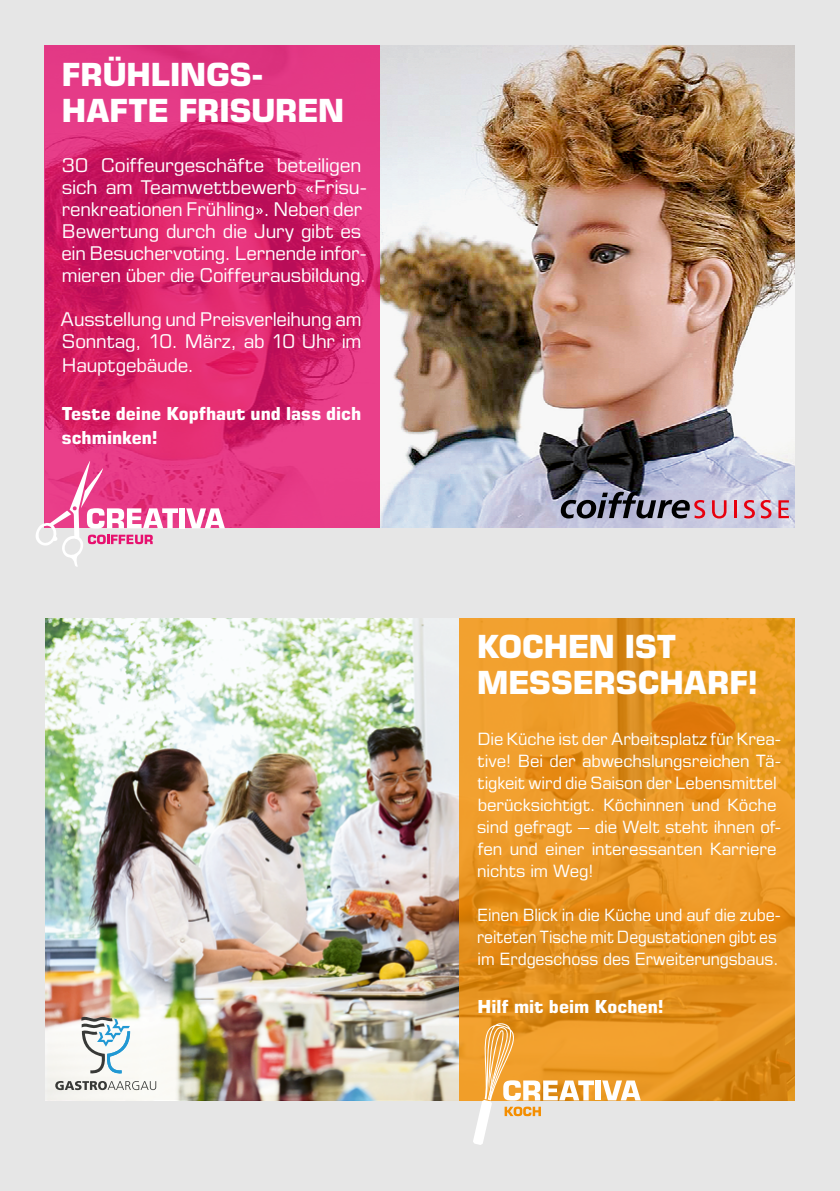
<style>
.page{position:relative;width:840px;height:1191px;background:#fff}
.page>*{position:absolute;margin:0;border:0;box-sizing:border-box;transform-origin:0 0}
.t1{font:700 32px/36px "Eurostile LT Pro";letter-spacing:-.02em;color:#fff}
.t2{font:19px/22px "Eurostile LT Pro";letter-spacing:-.01em;color:#fff}
.t3{font:700 18px/24px "Eurostile LT Pro";color:#fff}
.t4{font:17px/22px "Eurostile LT Pro";letter-spacing:-.005em;color:#fff}
.t5{font:17px/22px "Eurostile LT Pro";letter-spacing:-.005em;color:#fff;scale:.96 1}
</style>
<div class="page">
<div style="left:0;top:0;width:839px;height:1191px;background:#e6e6e6"></div>
<img style="left:379px;top:45px;width:415px;height:482px">
<img style="left:45px;top:618px;width:414px;height:482px">
<svg style="left:44px;top:45px;width:335px;height:482px;background:#da2973"></svg>
<svg style="left:459px;top:618px;width:335px;height:482px;background:#e89523"></svg>
<svg style="left:560px;top:492px;width:144px;height:26px;background:#7a7789"></svg>
<svg style="left:711px;top:500px;width:15px;height:18px"></svg>
<svg style="left:734px;top:500px;width:2px;height:18px"></svg>
<svg style="left:743px;top:500px;width:11px;height:18px"></svg>
<svg style="left:760px;top:500px;width:11px;height:18px"></svg>
<svg style="left:778px;top:500px;width:10px;height:18px"></svg>
<svg style="left:81px;top:1016px;width:49px;height:58px"></svg>
<svg style="left:55px;top:1081px;width:101px;height:9px"></svg>
<div style="left:595px;top:1080px;width:5px;height:20px;background:#fff"></div>
<svg style="left:602px;top:1080px;width:38px;height:20px"></svg>
<svg style="left:472px;top:1022px;width:121px;height:123px;background:#edc182"></svg>
<div style="left:180px;top:508px;width:5px;height:20px;background:#fff"></div>
<svg style="left:186px;top:508px;width:39px;height:20px"></svg>
<svg style="left:35px;top:461px;width:143px;height:106px;background:#e990b7"></svg>
<h1 class="t1" style="left:62px;top:56px;width:284px">FRÜHLINGS-<br>HAFTE FRISUREN</h1>
<p class="t2" style="left:61px;top:154px;width:306px">30 Coiffeurgeschäfte beteiligen sich am Teamwettbewerb «Frisu&shy;renkreationen Frühling». Neben der Bewertung durch die Jury gibt es ein Besuchervoting. Lernende infor&shy;mieren über die Coiffeurausbildung.</p>
<p class="t2" style="left:61px;top:308px;width:302px">Ausstellung und Preisverleihung am<br>Sonntag, 10. März, ab 10 Uhr im</p>
<p class="t2" style="left:62px;top:354px;width:134px">Hauptgebäude.</p>
<p class="t3" style="left:62px;top:402px;width:301px">Teste deine Kopfhaut und lass dich schminken!</p>
<h1 class="t1" style="left:476px;top:628px;width:283px">KOCHEN IST<br>MESSERSCHARF!</h1>
<p class="t4" style="left:477px;top:728px;width:305px">Die Küche ist der Arbeitsplatz für Krea&shy;tive! Bei der abwechslungsreichen Tä&shy;tigkeit wird die Saison der Lebensmittel berücksichtigt. Köchinnen und Köche sind gefragt – die Welt steht ihnen of&shy;fen und einer interessanten Karriere nichts im Weg!</p>
<p class="t5" style="left:477px;top:904px;width:317px">Einen Blick in die Küche und auf die zube&shy;reiteten Tische mit Degustationen gibt es im Erdgeschoss des Erweiterungsbaus.</p>
<p class="t3" style="left:477px;top:994px;width:187px">Hilf mit beim Kochen!</p>
</div>
